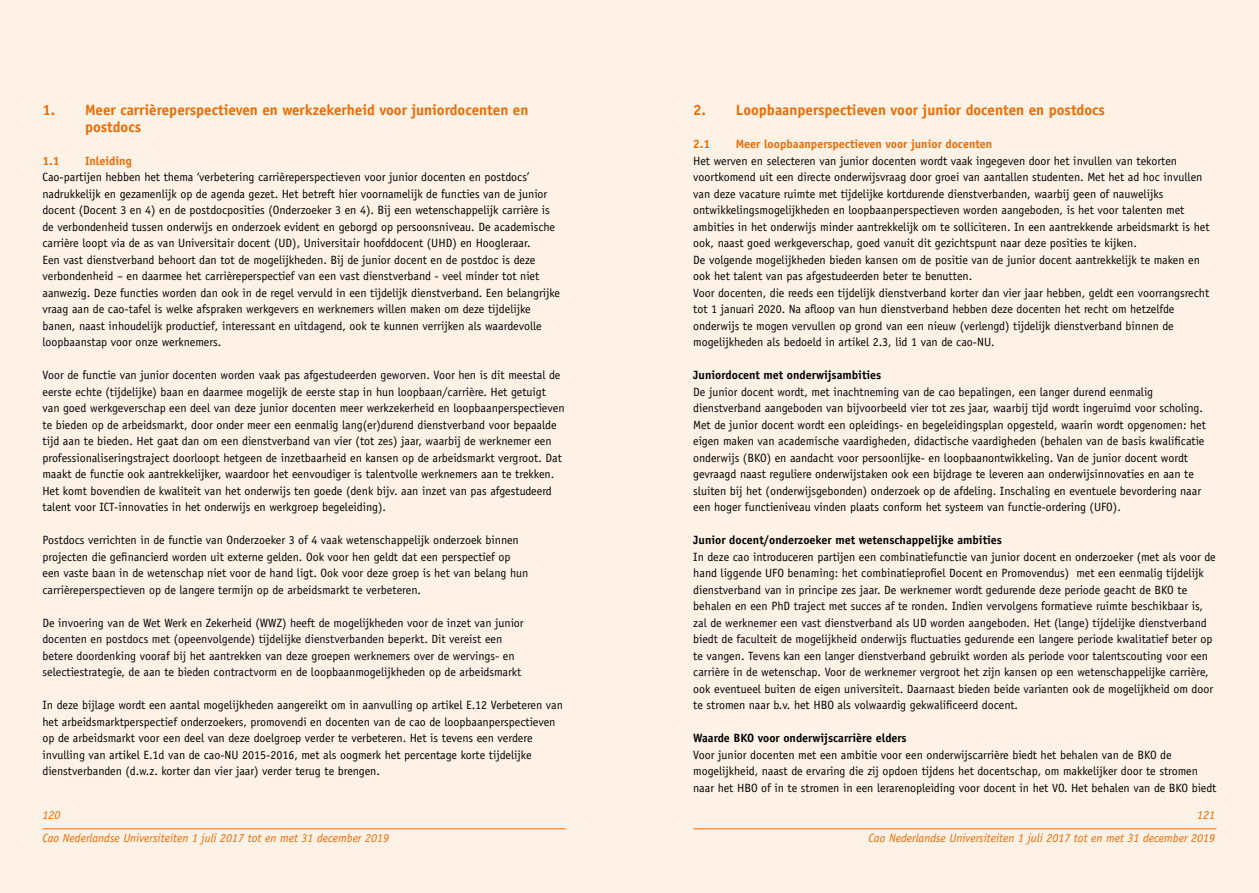
<style>
.page{position:relative;width:1259px;height:893px;background:#fff}
.page>*{position:absolute;margin:0;border:0;box-sizing:border-box;transform-origin:0 0}
.t1{font:700 15px/16.5px "Officina Sans";color:#ed6a00}
.t2{font:12px/16.5px "Officina Sans";color:#000}
.t3{font:italic 12px "Officina Sans";color:#ed6a00}
.t4{font:700 12px "Officina Sans";color:#000}
.t5{font:700 12px "Officina Sans";color:#ed6a00}
</style>
<div class="page">
<div style="left:629px;top:0;width:630px;height:893px;background:#fef2e7"></div>
<hr style="left:693px;top:828px;width:523px;height:1px;background:#ed6a00">
<div style="left:0;top:0;width:629px;height:893px;background:#fef2e7"></div>
<hr style="left:43px;top:828px;width:523px;height:1px;background:#ed6a00">
<p class="t1" style="left:85px;top:102px;width:445px;text-indent:-43px">1. Meer carrièreperspectieven en werkzekerheid voor juniordocenten en postdocs</p>
<p class="t5" style="left:43px;top:153px;width:18px">1.1</p>
<p class="t5" style="left:85px;top:153px;width:48px">Inleiding</p>
<p class="t2" style="left:43px;top:169px;width:519px">Cao-partijen hebben het thema ‘verbetering carrièreperspectieven voor junior docenten en postdocs’ nadrukkelijk en gezamenlijk op de agenda gezet. Het betreft hier voornamelijk de functies van de junior docent (Docent 3 en 4) en de postdocposities (Onderzoeker 3 en 4). Bij een wetenschappelijk carrière is de verbondenheid tussen onderwijs en onderzoek evident en geborgd op persoonsniveau. De academische carrière loopt via de as van Universitair docent (UD), Universitair hoofddocent (UHD) en Hoogleraar.<br>Een vast dienstverband behoort dan tot de mogelijkheden. Bij de junior docent en de postdoc is deze verbondenheid – en daarmee het carrièreperspectief van een vast dienstverband - veel minder tot niet aanwezig. Deze functies worden dan ook in de regel vervuld in een tijdelijk dienstverband. Een belangrijke vraag aan de cao-tafel is welke afspraken werkgevers en werknemers willen maken om deze tijdelijke banen, naast inhoudelijk productief, interessant en uitdagend, ook te kunnen verrijken als waardevolle loopbaanstap voor onze werknemers.</p>
<p class="t2" style="left:43px;top:367px;width:523px">Voor de functie van junior docenten worden vaak pas afgestudeerden geworven. Voor hen is dit meestal de eerste echte (tijdelijke) baan en daarmee mogelijk de eerste stap in hun loopbaan/carrière. Het getuigt van goed werkgeverschap een deel van deze junior docenten meer werkzekerheid en loopbaanperspectieven te bieden op de arbeidsmarkt, door onder meer een eenmalig lang(er)durend dienstverband voor bepaalde tijd aan te bieden. Het gaat dan om een dienstverband van vier (tot zes) jaar, waarbij de werknemer een professionaliseringstraject doorloopt hetgeen de inzetbaarheid en kansen op de arbeidsmarkt vergroot. Dat maakt de functie ook aantrekkelijker, waardoor het eenvoudiger is talentvolle werknemers aan te trekken.<br>Het komt bovendien de kwaliteit van het onderwijs ten goede (denk bijv. aan inzet van pas afgestudeerd talent voor ICT-innovaties in het onderwijs en werkgroep begeleiding).</p>
<p class="t2" style="left:43px;top:532px;width:487px">Postdocs verrichten in de functie van Onderzoeker 3 of 4 vaak wetenschappelijk onderzoek binnen projecten die gefinancierd worden uit externe gelden. Ook voor hen geldt dat een perspectief op een vaste baan in de wetenschap niet voor de hand ligt. Ook voor deze groep is het van belang hun carrièreperspectieven op de langere termijn op de arbeidsmarkt te verbeteren.</p>
<p class="t2" style="left:43px;top:615px;width:483px">De invoering van de Wet Werk en Zekerheid (WWZ) heeft de mogelijkheden voor de inzet van junior docenten en postdocs met (opeenvolgende) tijdelijke dienstverbanden beperkt. Dit vereist een betere doordenking vooraf bij het aantrekken van deze groepen werknemers over de wervings- en selectiestrategie, de aan te bieden contractvorm en de loopbaanmogelijkheden op de arbeidsmarkt</p>
<p class="t2" style="left:43px;top:697px;width:522px">In deze bijlage wordt een aantal mogelijkheden aangereikt om in aanvulling op artikel E.12 Verbeteren van het arbeidsmarktperspectief onderzoekers, promovendi en docenten van de cao de loopbaanperspectieven op de arbeidsmarkt voor een deel van deze doelgroep verder te verbeteren. Het is tevens een verdere invulling van artikel E.1d van de cao-NU 2015-2016, met als oogmerk het percentage korte tijdelijke dienstverbanden (d.w.z. korter dan vier jaar) verder terug te brengen.</p>
<p class="t1" style="left:693px;top:102px;width:413px">2. Loopbaanperspectieven voor junior docenten en postdocs</p>
<p class="t5" style="left:693px;top:137px;width:18px">2.1</p>
<p class="t5" style="left:736px;top:137px;width:258px">Meer loopbaanperspectieven voor junior docenten</p>
<p class="t2" style="left:693px;top:153px;width:518px">Het werven en selecteren van junior docenten wordt vaak ingegeven door het invullen van tekorten voortkomend uit een directe onderwijsvraag door groei van aantallen studenten. Met het ad hoc invullen van deze vacature ruimte met tijdelijke kortdurende dienstverbanden, waarbij geen of nauwelijks ontwikkelingsmogelijkheden en loopbaanperspectieven worden aangeboden, is het voor talenten met ambities in het onderwijs minder aantrekkelijk om te solliciteren. In een aantrekkende arbeidsmarkt is het ook, naast goed werkgeverschap, goed vanuit dit gezichtspunt naar deze posities te kijken.<br>De volgende mogelijkheden bieden kansen om de positie van de junior docent aantrekkelijk te maken en ook het talent van pas afgestudeerden beter te benutten.<br>Voor docenten, die reeds een tijdelijk dienstverband korter dan vier jaar hebben, geldt een voorrangsrecht tot 1 januari 2020. Na afloop van hun dienstverband hebben deze docenten het recht om hetzelfde onderwijs te mogen vervullen op grond van een nieuw (verlengd) tijdelijk dienstverband binnen de mogelijkheden als bedoeld in artikel 2.3, lid 1 van de cao-NU.</p>
<p class="t4" style="left:693px;top:368px;width:190px">Juniordocent met onderwijsambities</p>
<p class="t2" style="left:693px;top:384px;width:514px">De junior docent wordt, met inachtneming van de cao bepalingen, een langer durend eenmalig dienstverband aangeboden van bijvoorbeeld vier tot zes jaar, waarbij tijd wordt ingeruimd voor scholing.<br>Met de junior docent wordt een opleidings- en begeleidingsplan opgesteld, waarin wordt opgenomen: het eigen maken van academische vaardigheden, didactische vaardigheden (behalen van de basis kwalificatie onderwijs (BKO) en aandacht voor persoonlijke- en loopbaanontwikkeling. Van de junior docent wordt gevraagd naast reguliere onderwijstaken ook een bijdrage te leveren aan onderwijsinnovaties en aan te sluiten bij het (onderwijsgebonden) onderzoek op de afdeling. Inschaling en eventuele bevordering naar een hoger functieniveau vinden plaats conform het systeem van functie-ordering (UFO).</p>
<p class="t4" style="left:693px;top:533px;width:310px">Junior docent/onderzoeker met wetenschappelijke ambities</p>
<p class="t2" style="left:693px;top:549px;width:524px">In deze cao introduceren partijen een combinatiefunctie van junior docent en onderzoeker (met als voor de hand liggende UFO benaming: het combinatieprofiel Docent en Promovendus) met een eenmalig tijdelijk dienstverband van in principe zes jaar. De werknemer wordt gedurende deze periode geacht de BKO te behalen en een PhD traject met succes af te ronden. Indien vervolgens formatieve ruimte beschikbaar is, zal de werknemer een vast dienstverband als UD worden aangeboden. Het (lange) tijdelijke dienstverband biedt de faculteit de mogelijkheid onderwijs fluctuaties gedurende een langere periode kwalitatief beter op te vangen. Tevens kan een langer dienstverband gebruikt worden als periode voor talentscouting voor een carrière in de wetenschap. Voor de werknemer vergroot het zijn kansen op een wetenschappelijke carrière, ook eventueel buiten de eigen universiteit. Daarnaast bieden beide varianten ook de mogelijkheid om door te stromen naar b.v. het HBO als volwaardig gekwalificeerd docent.</p>
<p class="t4" style="left:693px;top:731px;width:215px">Waarde BKO voor onderwijscarrière elders</p>
<p class="t2" style="left:693px;top:747px;width:525px">Voor junior docenten met een ambitie voor een onderwijscarrière biedt het behalen van de BKO de mogelijkheid, naast de ervaring die zij opdoen tijdens het docentschap, om makkelijker door te stromen naar het HBO of in te stromen in een lerarenopleiding voor docent in het VO. Het behalen van de BKO biedt</p>
<p class="t3" style="left:43px;top:808px;width:19px">120</p>
<p class="t3" style="left:1197px;top:808px;width:19px">121</p>
<p class="t3" style="left:43px;top:831px;width:348px">Cao Nederlandse Universiteiten 1 juli 2017 tot en met 31 december 2019</p>
<p class="t3" style="left:868px;top:831px;width:348px">Cao Nederlandse Universiteiten 1 juli 2017 tot en met 31 december 2019</p>
</div>
